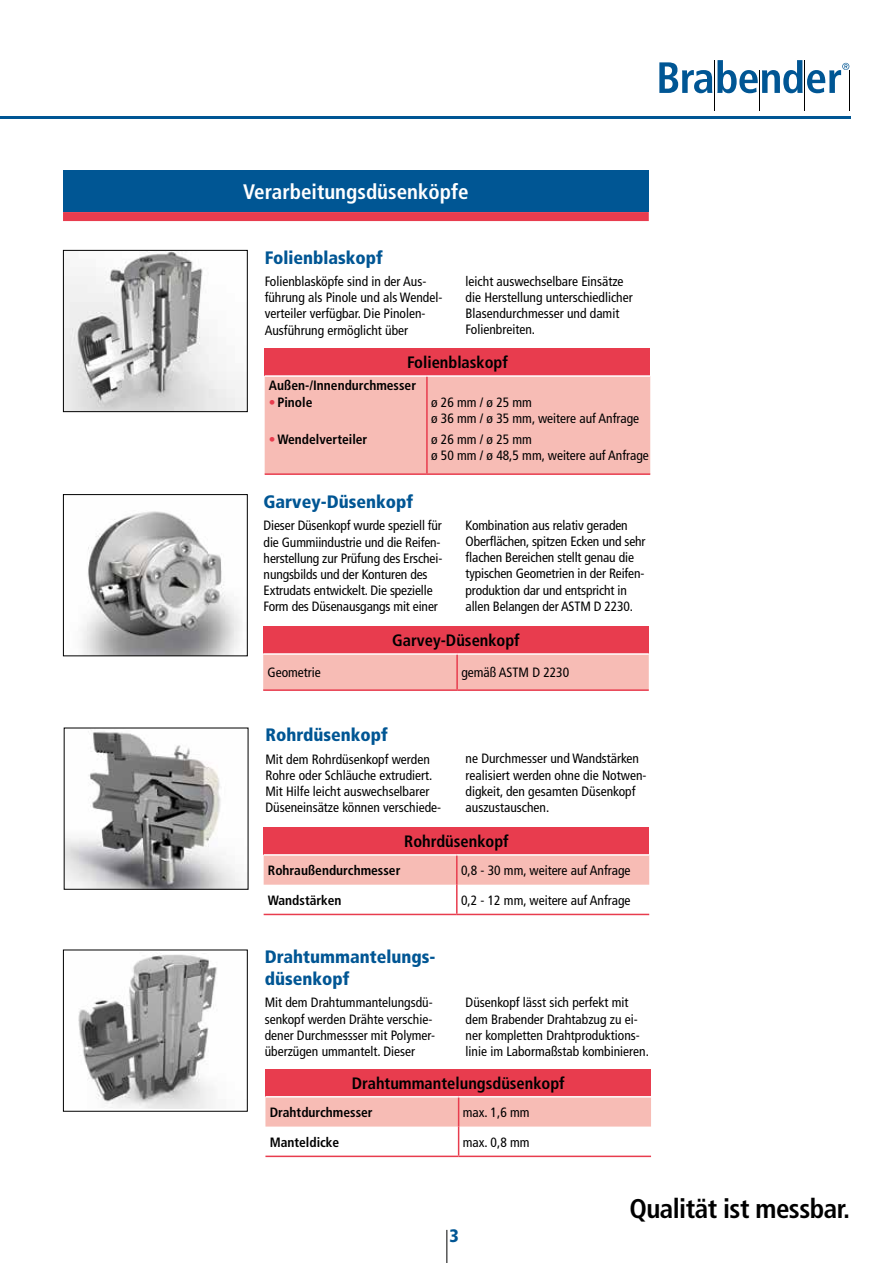
<style>
.page{position:relative;width:893px;height:1263px;background:#fff}
.page>*{position:absolute;margin:0;border:0;box-sizing:border-box;transform-origin:0 0}
.t1{font:700 condensed 27px "Frutiger LT Std";letter-spacing:-.02em;color:#000}
.t2{font:700 condensed 21px "Frutiger LT Std";color:#fff}
.t3{font:900 condensed 18px/21.6px "Frutiger LT Std";color:#005694}
.t4{font:700 condensed 16.5px "Frutiger LT Std";color:#000}
.t5{font:condensed 13.5px/16.2px "Frutiger LT Std";color:#000}
.t6{font:700 condensed 13.5px "Frutiger LT Std";color:#000}
.s1{color:#e83c4e}
</style>
<div class="page">
<svg style="left:659px;top:60px;width:190px;height:33px"></svg>
<hr style="left:715px;top:60px;width:1px;height:50px;background:#000">
<hr style="left:805px;top:60px;width:1px;height:50px;background:#000">
<hr style="left:760px;top:70px;width:1px;height:40px;background:#000">
<hr style="left:849px;top:70px;width:1px;height:40px;background:#000">
<img style="left:66px;top:731px;width:176px;height:156px">
<hr style="left:0;top:117px;width:850px;height:2px;background:#005694">
<img style="left:65px;top:252px;width:180px;height:158px">
<div style="left:63px;top:250px;width:184px;height:162px;border:1px solid #000"></div>
<div style="left:265px;top:348px;width:385px;height:28px;background:#e83c4e"></div>
<div style="left:265px;top:377px;width:385px;height:96px;background:#f7bcb5"></div>
<hr style="left:265px;top:375px;width:162px;height:2px;background:#fff">
<hr style="left:427px;top:375px;width:223px;height:2px;background:#fff">
<hr style="left:426px;top:377px;width:2px;height:96px;background:#e83c4e">
<hr style="left:265px;top:473px;width:162px;height:2px;background:#e83c4e">
<hr style="left:427px;top:473px;width:223px;height:2px;background:#e83c4e">
<div style="left:263px;top:626px;width:386px;height:28px;background:#e83c4e"></div>
<div style="left:263px;top:655px;width:386px;height:34px;background:#f7bcb5"></div>
<hr style="left:263px;top:653px;width:194px;height:2px;background:#fff">
<hr style="left:457px;top:653px;width:192px;height:2px;background:#fff">
<hr style="left:456px;top:655px;width:2px;height:34px;background:#e83c4e">
<hr style="left:263px;top:689px;width:194px;height:2px;background:#e83c4e">
<hr style="left:457px;top:689px;width:192px;height:2px;background:#e83c4e">
<div style="left:264px;top:827px;width:385px;height:28px;background:#e83c4e"></div>
<div style="left:264px;top:856px;width:385px;height:29px;background:#f7bcb5"></div>
<hr style="left:264px;top:854px;width:193px;height:2px;background:#fff">
<hr style="left:457px;top:854px;width:192px;height:2px;background:#fff">
<hr style="left:456px;top:856px;width:2px;height:29px;background:#e83c4e">
<hr style="left:456px;top:885px;width:2px;height:29px;background:#e83c4e">
<hr style="left:264px;top:914px;width:193px;height:1px;background:#e83c4e">
<hr style="left:457px;top:914px;width:192px;height:1px;background:#e83c4e">
<img style="left:78px;top:953px;width:139px;height:156px">
<div style="left:265px;top:1069px;width:386px;height:28px;background:#e83c4e"></div>
<hr style="left:265px;top:1096px;width:194px;height:1px;background:#fff">
<hr style="left:459px;top:1096px;width:192px;height:1px;background:#fff">
<svg style="left:265px;top:1097px;width:386px;height:58px"></svg>
<hr style="left:265px;top:1155px;width:194px;height:2px;background:#e83c4e">
<hr style="left:459px;top:1155px;width:192px;height:2px;background:#e83c4e">
<img style="left:82px;top:511px;width:160px;height:143px">
<div style="left:63px;top:494px;width:184px;height:162px;border:1px solid #000"></div>
<hr style="left:446px;top:1230px;width:1px;height:33px;background:#000">
<div style="left:63px;top:170px;width:586px;height:42px;background:#005694"></div>
<div style="left:63px;top:212px;width:586px;height:9px;background:#e83c4e"></div>
<h2 class="t2" style="left:243px;top:179px;width:227px">Verarbeitungsdüsenköpfe</h2>
<h3 class="t3" style="left:265px;top:246px;width:120px">Folienblaskopf</h3>
<p class="t5" style="left:265px;top:273px;width:178px">Folienblasköpfe sind in der Aus&shy;führung als Pinole und als Wendel&shy;verteiler verfügbar. Die Pinolen-<br>Ausführung ermöglicht über</p>
<p class="t4" style="left:407px;top:352px;width:102px">Folienblaskopf</p>
<p class="t6" style="left:269px;top:378px;width:149px">Außen-/Innendurchmesser</p>
<p class="t6" style="left:269px;top:394px;width:45px"><span class="s1">•</span> Pinole</p>
<p class="t6" style="left:269px;top:431px;width:100px"><span class="s1">•</span>Wendelverteiler</p>
<p class="t5" style="left:466px;top:273px;width:169px">leicht auswechselbare Einsätze die Herstellung unterschiedlicher<br>Blasendurchmesser und damit<br>Folienbreiten.</p>
<p class="t5" style="left:431px;top:394px;width:210px">ø 26 mm / ø 25 mm<br>ø 36 mm / ø 35 mm, weitere auf Anfrage</p>
<p class="t5" style="left:431px;top:431px;width:219px">ø 26 mm / ø 25 mm<br>ø 50 mm / ø 48,5 mm, weitere auf Anfrage</p>
<h3 class="t3" style="left:264px;top:491px;width:151px">Garvey-Düsenkopf</h3>
<p class="t5" style="left:264px;top:518px;width:180px">Dieser Düsenkopf wurde speziell für die Gummiindustrie und die Reifen&shy;herstellung zur Prüfung des Erschei&shy;nungsbilds und der Konturen des Extrudats entwickelt. Die spezielle Form des Düsenausgangs mit einer</p>
<p class="t5" style="left:466px;top:517px;width:181px">Kombination aus relativ geraden Oberflächen, spitzen Ecken und sehr flachen Bereichen stellt genau die typischen Geometrien in der Reifen&shy;produktion dar und entspricht in allen Belangen der ASTM D 2230.</p>
<p class="t4" style="left:392px;top:630px;width:129px">Garvey-Düsenkopf</p>
<p class="t5" style="left:267px;top:664px;width:55px">Geometrie</p>
<p class="t5" style="left:461px;top:664px;width:109px">gemäß ASTM D 2230</p>
<h3 class="t3" style="left:265px;top:724px;width:124px">Rohrdüsenkopf</h3>
<p class="t5" style="left:265px;top:751px;width:177px">Mit dem Rohrdüsenkopf werden Rohre oder Schläuche extrudiert.<br>Mit Hilfe leicht auswechselbarer Düseneinsätze können verschiede-</p>
<p class="t4" style="left:404px;top:831px;width:106px">Rohrdüsenkopf</p>
<p class="t6" style="left:268px;top:862px;width:134px">Rohraußendurchmesser</p>
<p class="t5" style="left:461px;top:862px;width:171px">0,8 - 30 mm, weitere auf Anfrage</p>
<p class="t6" style="left:268px;top:892px;width:75px">Wandstärken</p>
<p class="t5" style="left:461px;top:892px;width:171px">0,2 - 12 mm, weitere auf Anfrage</p>
<p class="t5" style="left:466px;top:751px;width:182px">ne Durchmesser und Wandstärken realisiert werden ohne die Notwen&shy;digkeit, den gesamten Düsenkopf auszustauschen.</p>
<h3 class="t3" style="left:265px;top:946px;width:172px">Drahtummantelungs&shy;düsenkopf</h3>
<p class="t5" style="left:265px;top:994px;width:171px;text-align:justify">Mit dem Drahtummantelungsdü&shy;senkopf werden Drähte verschie&shy;dener Durchmessser mit Polymer&shy;überzügen ummantelt. Dieser</p>
<p class="t4" style="left:352px;top:1073px;width:215px">Drahtummantelungsdüsenkopf</p>
<p class="t6" style="left:270px;top:1104px;width:105px">Drahtdurchmesser</p>
<p class="t5" style="left:463px;top:1104px;width:68px">max. 1,6 mm</p>
<p class="t6" style="left:270px;top:1134px;width:71px">Manteldicke</p>
<p class="t5" style="left:463px;top:1134px;width:68px">max. 0,8 mm</p>
<p class="t5" style="left:466px;top:995px;width:185px">Düsenkopf lässt sich perfekt mit dem Brabender Drahtabzug zu ei&shy;ner kompletten Drahtproduktions&shy;linie im Labormaßstab kombinieren.</p>
<h3 class="t3" style="left:449px;top:1225px;width:11px">3</h3>
<h1 class="t1" style="left:629px;top:1193px;width:222px">Qualität ist messbar.</h1>
</div>
